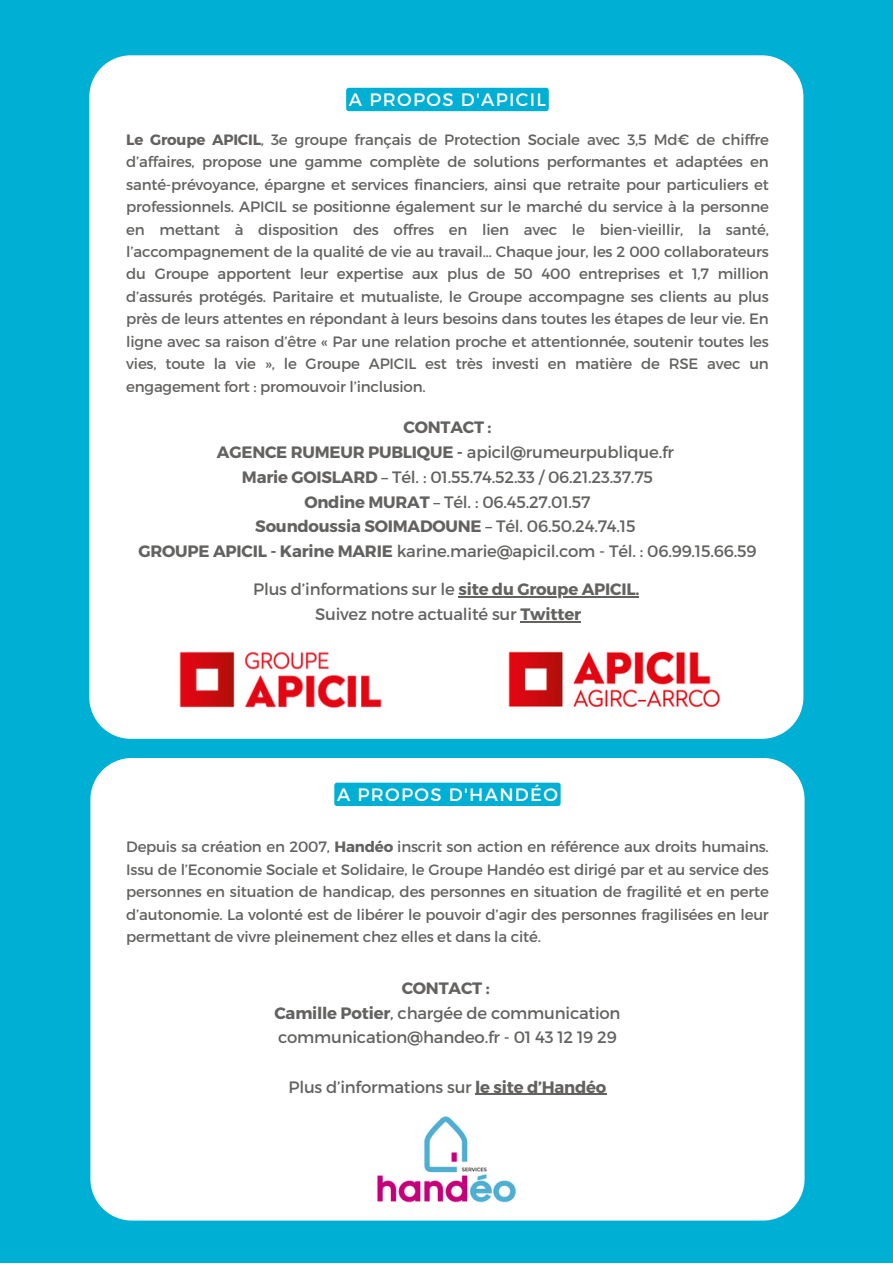
<style>
.page{position:relative;width:893px;height:1264px;background:#fff}
.page>*{position:absolute;margin:0;border:0;box-sizing:border-box;transform-origin:0 0}
.t1{font:18px "Montserrat";letter-spacing:.075em;color:#fff}
.t2{font:16.5px/24.8px "Montserrat";letter-spacing:-.015em;color:#636260}
.t3{font:700 16.5px "Montserrat";letter-spacing:-.015em;color:#636260}
.t4{font:15px/22.5px "Montserrat";letter-spacing:-.015em;color:#636260;text-align:justify}
.s1{font-weight:700}
.s2{font-weight:400}
</style>
<div class="page">
<div style="left:0;top:0;width:892px;height:1262px;background:#00afd4"></div>
<div style="left:89px;top:55px;width:714px;height:683px;background:#fff"></div>
<img style="left:172px;top:645px;width:216px;height:68px">
<div style="left:346px;top:88px;width:202px;height:23px;background:#00afd4;border-radius:3px"></div>
<div style="left:90px;top:758px;width:714px;height:462px;background:#fff"></div>
<img style="left:373px;top:1112px;width:146px;height:93px">
<div style="left:334px;top:782px;width:226px;height:24px;background:#00afd4;border-radius:3px"></div>
<hr style="left:475px;top:1093px;width:131px;height:1px;background:#636260">
<hr style="left:458px;top:596px;width:181px;height:1px;background:#636260">
<hr style="left:520px;top:621px;width:61px;height:1px;background:#636260">
<img style="left:504px;top:645px;width:216px;height:68px">
<p class="t1" style="left:349px;top:88px;width:199px">A PROPOS D'APICIL</p>
<p class="t4" style="left:126px;top:127px;width:644px"><span class="s1">Le Groupe APICIL</span>, 3e groupe français de Protection Sociale avec 3,5 Md€ de chiffre d’affaires, propose une gamme complète de solutions performantes et adaptées en santé-prévoyance, épargne et services financiers, ainsi que retraite pour particuliers et professionnels. APICIL se positionne également sur le marché du service à la personne en mettant à disposition des offres en lien avec le bien-vieillir, la santé, l’accompagnement de la qualité de vie au travail… Chaque jour, les 2 000 collaborateurs du Groupe apportent leur expertise aux plus de 50 400 entreprises et 1,7 million d’assurés protégés. Paritaire et mutualiste, le Groupe accompagne ses clients au plus près de leurs attentes en répondant à leurs besoins dans toutes les étapes de leur vie. En ligne avec sa raison d’être « Par une relation proche et attentionnée, soutenir toutes les vies, toute la vie », le Groupe APICIL est très investi en matière de RSE avec un engagement fort : promouvoir l’inclusion.</p>
<p class="t3" style="left:403px;top:417px;width:89px">CONTACT :</p>
<p class="t2" style="left:217px;top:439px;width:458px"><span class="s1">AGENCE RUMEUR PUBLIQUE -</span> apicil@rumeurpublique.fr</p>
<p class="t2" style="left:242px;top:464px;width:412px"><span class="s1">Marie GOISLARD</span> – Tél. : 01.55.74.52.33 / 06.21.23.37.75</p>
<p class="t2" style="left:304px;top:488px;width:288px"><span class="s1">Ondine MURAT</span> – Tél. : 06.45.27.01.57</p>
<p class="t3" style="left:255px;top:515px;width:382px">Soundoussia SOIMADOUNE <span class="s2">– Tél. 06.50.24.74.15</span></p>
<p class="t2" style="left:138px;top:538px;width:619px"><span class="s1">GROUPE APICIL - Karine MARIE</span> karine.marie@apicil.com - Tél. : 06.99.15.66.59</p>
<p class="t2" style="left:253px;top:576px;width:387px">Plus d’informations sur le <span class="s1">site du Groupe APICIL.</span></p>
<p class="t2" style="left:315px;top:601px;width:267px">Suivez notre actualité sur <span class="s1">Twitter</span></p>
<p class="t1" style="left:337px;top:782px;width:222px">A PROPOS D'HANDÉO</p>
<p class="t4" style="left:126px;top:834px;width:644px">Depuis sa création en 2007, <span class="s1">Handéo</span> inscrit son action en référence aux droits humains.<br>Issu de l’Economie Sociale et Solidaire, le Groupe Handéo est dirigé par et au service des personnes en situation de handicap, des personnes en situation de fragilité et en perte d’autonomie. La volonté est de libérer le pouvoir d’agir des personnes fragilisées en leur permettant de vivre pleinement chez elles et dans la cité.</p>
<p class="t3" style="left:401px;top:977px;width:89px">CONTACT :</p>
<p class="t2" style="left:274px;top:999px;width:347px"><span class="s1">Camille Potier</span>, chargée de communication communication@handeo.fr - 01 43 12 19 29</p>
<p class="t2" style="left:288px;top:1073px;width:319px">Plus d’informations sur <span class="s1">le site d’Handéo</span></p>
</div>
